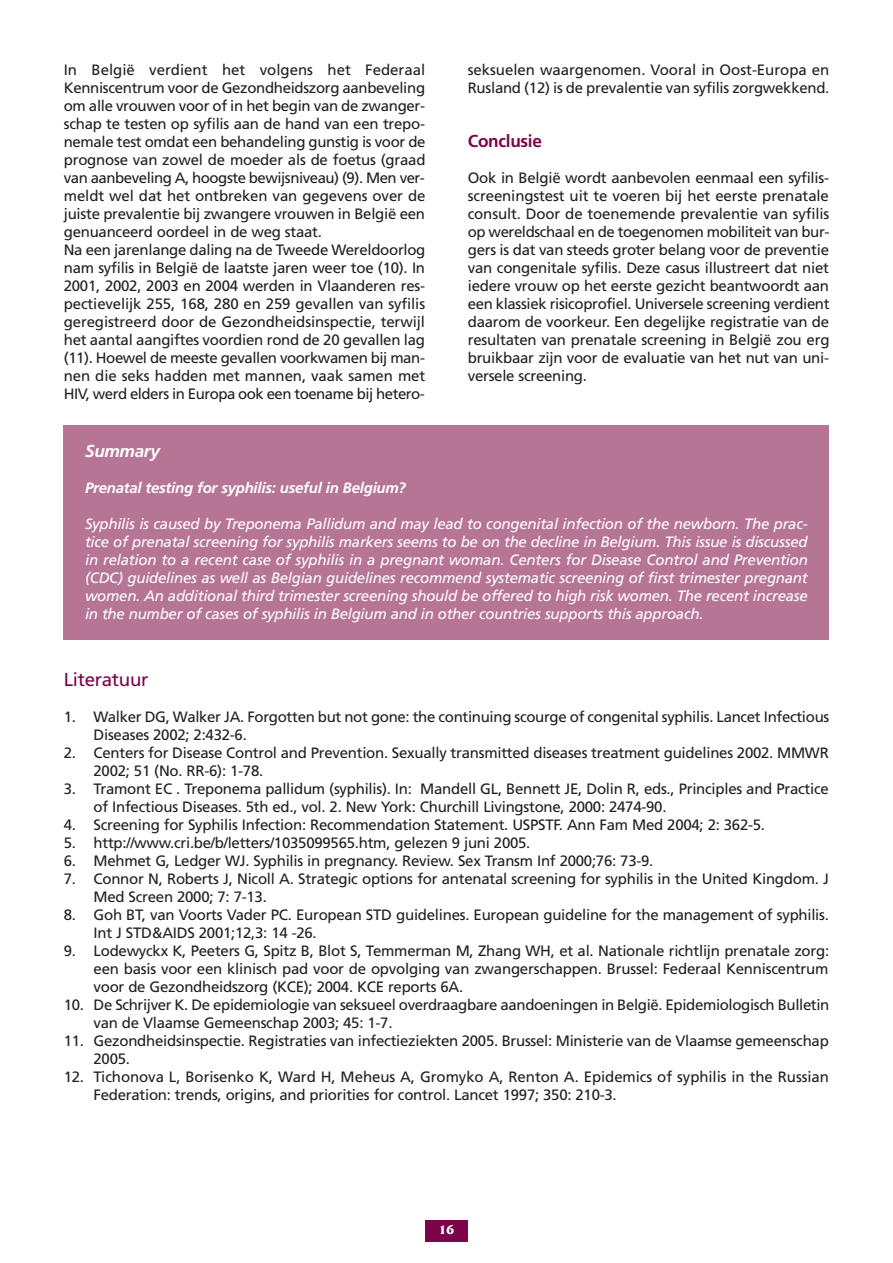
<style>
.page{position:relative;width:893px;height:1263px;background:#fff}
.page>*{position:absolute;margin:0;border:0;box-sizing:border-box;transform-origin:0 0}
.t1{font:18.75px "Frutiger";letter-spacing:-.015em;color:#7d0449}
.t2{font:700 17.25px "Frutiger";letter-spacing:-.015em;color:#7d0449}
.t3{font:italic 700 17.25px "Frutiger";letter-spacing:-.015em;color:#fff}
.t4{font:15px/18px "Frutiger";letter-spacing:-.015em;color:#231f20}
.t5{font:italic 15px/18px "Frutiger";letter-spacing:-.015em;color:#fff;text-align:justify}
.t6{font:italic 700 15px "Frutiger";letter-spacing:-.015em;color:#fff}
.t7{font:700 13.5px "Friz Quadrata";color:#fff}
</style>
<div class="page">
<div style="left:425px;top:1220px;width:43px;height:22px;background:#7d0449"></div>
<div style="left:64px;top:425px;width:765px;height:215px;background:#b77595"></div>
<p class="t4" style="left:64px;top:62px;width:363px">In België verdient het volgens het Federaal Kenniscentrum voor de Gezondheidszorg aanbeveling om alle vrouwen voor of in het begin van de zwanger&shy;schap te testen op syfilis aan de hand van een trepo&shy;nemale test omdat een behandeling gunstig is voor de prognose van zowel de moeder als de foetus (graad van aanbeveling A, hoogste bewijsniveau) (9). Men ver&shy;meldt wel dat het ontbreken van gegevens over de juiste prevalentie bij zwangere vrouwen in België een genuanceerd oordeel in de weg staat.<br>Na een jarenlange daling na de Tweede Wereldoorlog nam syfilis in België de laatste jaren weer toe (10). In 2001, 2002, 2003 en 2004 werden in Vlaanderen res&shy;pectievelijk 255, 168, 280 en 259 gevallen van syfilis geregistreerd door de Gezondheidsinspectie, terwijl het aantal aangiftes voordien rond de 20 gevallen lag (11). Hoewel de meeste gevallen voorkwamen bij man&shy;nen die seks hadden met mannen, vaak samen met HIV, werd elders in Europa ook een toename bij hetero-</p>
<p class="t4" style="left:468px;top:62px;width:363px">seksuelen waargenomen. Vooral in Oost-Europa en<br>Rusland (12) is de prevalentie van syfilis zorgwekkend.</p>
<p class="t2" style="left:468px;top:134px;width:76px">Conclusie</p>
<p class="t4" style="left:468px;top:170px;width:363px;text-align:justify">Ook in België wordt aanbevolen eenmaal een syfilis&shy;screeningstest uit te voeren bij het eerste prenatale consult. Door de toenemende prevalentie van syfilis op wereldschaal en de toegenomen mobiliteit van bur&shy;gers is dat van steeds groter belang voor de preventie van congenitale syfilis. Deze casus illustreert dat niet iedere vrouw op het eerste gezicht beantwoordt aan een klassiek risicoprofiel. Universele screening verdient daarom de voorkeur. Een degelijke registratie van de resultaten van prenatale screening in België zou erg bruikbaar zijn voor de evaluatie van het nut van uni&shy;versele screening.</p>
<p class="t3" style="left:85px;top:444px;width:76px">Summary</p>
<p class="t6" style="left:85px;top:482px;width:323px">Prenatal testing for syphilis: useful in Belgium?</p>
<p class="t5" style="left:85px;top:516px;width:724px">Syphilis is caused by Treponema Pallidum and may lead to congenital infection of the newborn. The prac&shy;tice of prenatal screening for syphilis markers seems to be on the decline in Belgium. This issue is discussed in relation to a recent case of syphilis in a pregnant woman. Centers for Disease Control and Prevention (CDC) guidelines as well as Belgian guidelines recommend systematic screening of first trimester pregnant women. An additional third trimester screening should be offered to high risk women. The recent increase in the number of cases of syphilis in Belgium and in other countries supports this approach.</p>
<p class="t1" style="left:64px;top:672px;width:86px">Literatuur</p>
<p class="t4" style="left:94px;top:709px;width:737px;text-indent:-30px">1. Walker DG, Walker JA. Forgotten but not gone: the continuing scourge of congenital syphilis. Lancet Infectious<br>Diseases 2002; 2:432-6.</p>
<p class="t4" style="left:94px;top:745px;width:737px;text-indent:-30px">2. Centers for Disease Control and Prevention. Sexually transmitted diseases treatment guidelines 2002. MMWR<br>2002; 51 (No. RR-6): 1-78.</p>
<p class="t4" style="left:94px;top:781px;width:737px;text-indent:-30px">3. Tramont EC . Treponema pallidum (syphilis). In: Mandell GL, Bennett JE, Dolin R, eds., Principles and Practice of Infectious Diseases. 5th ed., vol. 2. New York: Churchill Livingstone, 2000: 2474-90.</p>
<p class="t4" style="left:64px;top:817px;width:703px">4. Screening for Syphilis Infection: Recommendation Statement. USPSTF. Ann Fam Med 2004; 2: 362-5.</p>
<p class="t4" style="left:64px;top:835px;width:468px">5. http://www.cri.be/b/letters/1035099565.htm, gelezen 9 juni 2005.</p>
<p class="t4" style="left:64px;top:853px;width:591px">6. Mehmet G, Ledger WJ. Syphilis in pregnancy. Review. Sex Transm Inf 2000;76: 73-9.</p>
<p class="t4" style="left:94px;top:871px;width:737px;text-indent:-30px">7. Connor N, Roberts J, Nicoll A. Strategic options for antenatal screening for syphilis in the United Kingdom. J<br>Med Screen 2000; 7: 7-13.</p>
<p class="t4" style="left:94px;top:907px;width:737px;text-indent:-30px">8. Goh BT, van Voorts Vader PC. European STD guidelines. European guideline for the management of syphilis.<br>Int J STD&amp;AIDS 2001;12,3: 14 -26.</p>
<p class="t4" style="left:94px;top:943px;width:737px;text-align:justify;text-indent:-30px">9. Lodewyckx K, Peeters G, Spitz B, Blot S, Temmerman M, Zhang WH, et al. Nationale richtlijn prenatale zorg: een basis voor een klinisch pad voor de opvolging van zwangerschappen. Brussel: Federaal Kenniscentrum voor de Gezondheidszorg (KCE); 2004. KCE reports 6A.</p>
<p class="t4" style="left:94px;top:997px;width:737px;text-indent:-30px">10. De Schrijver K. De epidemiologie van seksueel overdraagbare aandoeningen in België. Epidemiologisch Bulletin van de Vlaamse Gemeenschap 2003; 45: 1-7.</p>
<p class="t4" style="left:94px;top:1033px;width:737px;text-indent:-30px">11. Gezondheidsinspectie. Registraties van infectieziekten 2005. Brussel: Ministerie van de Vlaamse gemeenschap<br>2005.</p>
<p class="t4" style="left:94px;top:1069px;width:737px;text-indent:-30px">12. Tichonova L, Borisenko K, Ward H, Meheus A, Gromyko A, Renton A. Epidemics of syphilis in the Russian<br>Federation: trends, origins, and priorities for control. Lancet 1997; 350: 210-3.</p>
<p class="t7" style="left:439px;top:1222px;width:17px">16</p>
</div>
